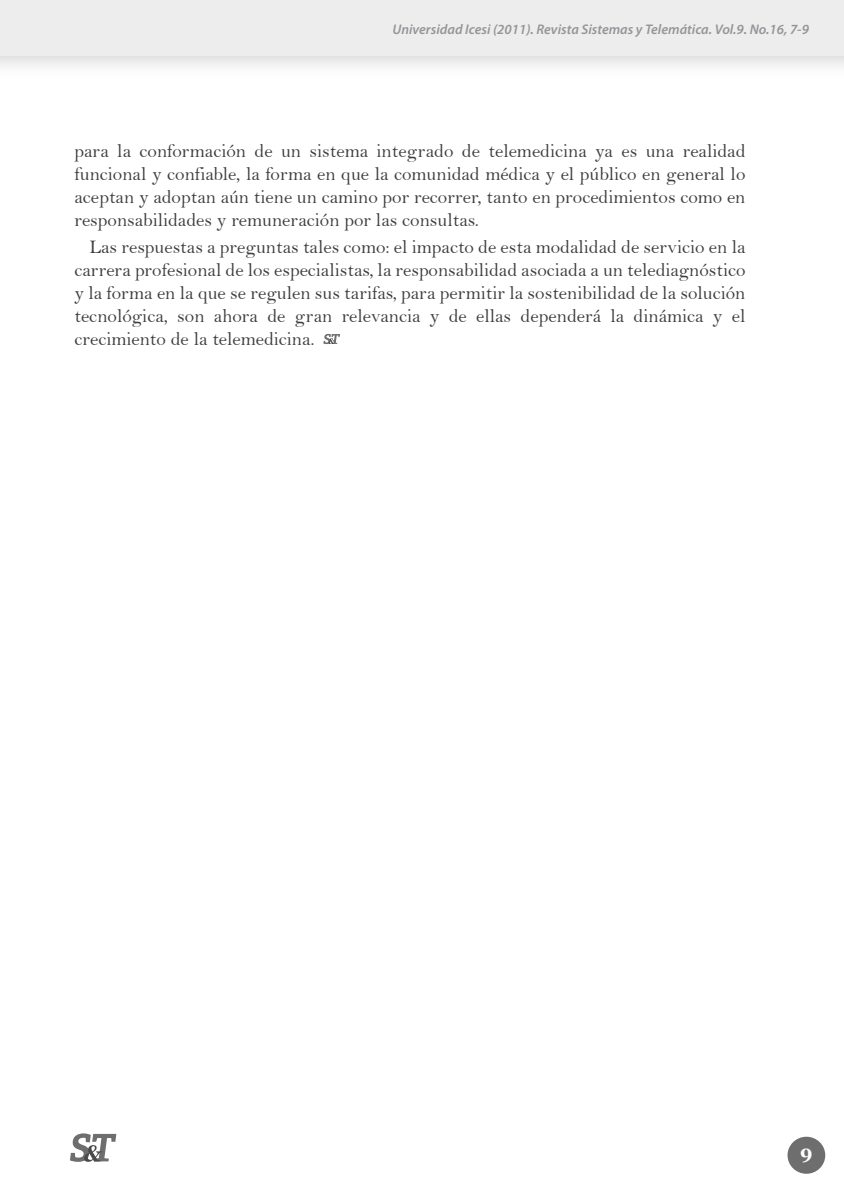
<style>
.page{position:relative;width:844px;height:1191px;background:#fff}
.page>*{position:absolute;margin:0;border:0;box-sizing:border-box;transform-origin:0 0}
.parrafo{font:19.25px/23.1px "Bell";color:#3e3e3f;text-align:justify}
.t1{font:700 19.25px "Georgia";color:#fff}
.t2{font:italic 600 14px "Myriad Pro";color:#939598}
</style>
<div class="page">
<div style="left:0;top:0;width:843px;height:56px;background:#ededed"></div>
<svg style="left:70px;top:1133px;width:46px;height:28px"></svg>
<div style="left:787px;top:1136px;width:38px;height:37px;background:#6e6e6e;border-radius:50%"></div>
<svg style="left:323px;top:334px;width:17px;height:10px"></svg>
<p class="t2" style="left:392px;top:21px;width:418px">Universidad Icesi (2011). Revista Sistemas y Telemática. Vol.9. No.16, 7-9</p>
<p class="parrafo" style="left:74px;top:139px;width:672px">para la conformación de un sistema integrado de telemedicina ya es una realidad funcional y confiable, la forma en que la comunidad médica y el público en general lo aceptan y adoptan aún tiene un camino por recorrer, tanto en procedimientos como en responsabilidades y remuneración por las consultas.</p>
<p class="parrafo" style="left:74px;top:235px;width:672px;text-indent:15px">Las respuestas a preguntas tales como: el impacto de esta modalidad de servicio en la carrera profesional de los especialistas, la responsabilidad asociada a un telediagnóstico y la forma en la que se regulen sus tarifas, para permitir la sostenibilidad de la solución tecnológica, son ahora de gran relevancia y de ellas dependerá la dinámica y el crecimiento de la telemedicina.</p>
<p class="t1" style="left:800px;top:1139px;width:14px">9</p>
</div>
